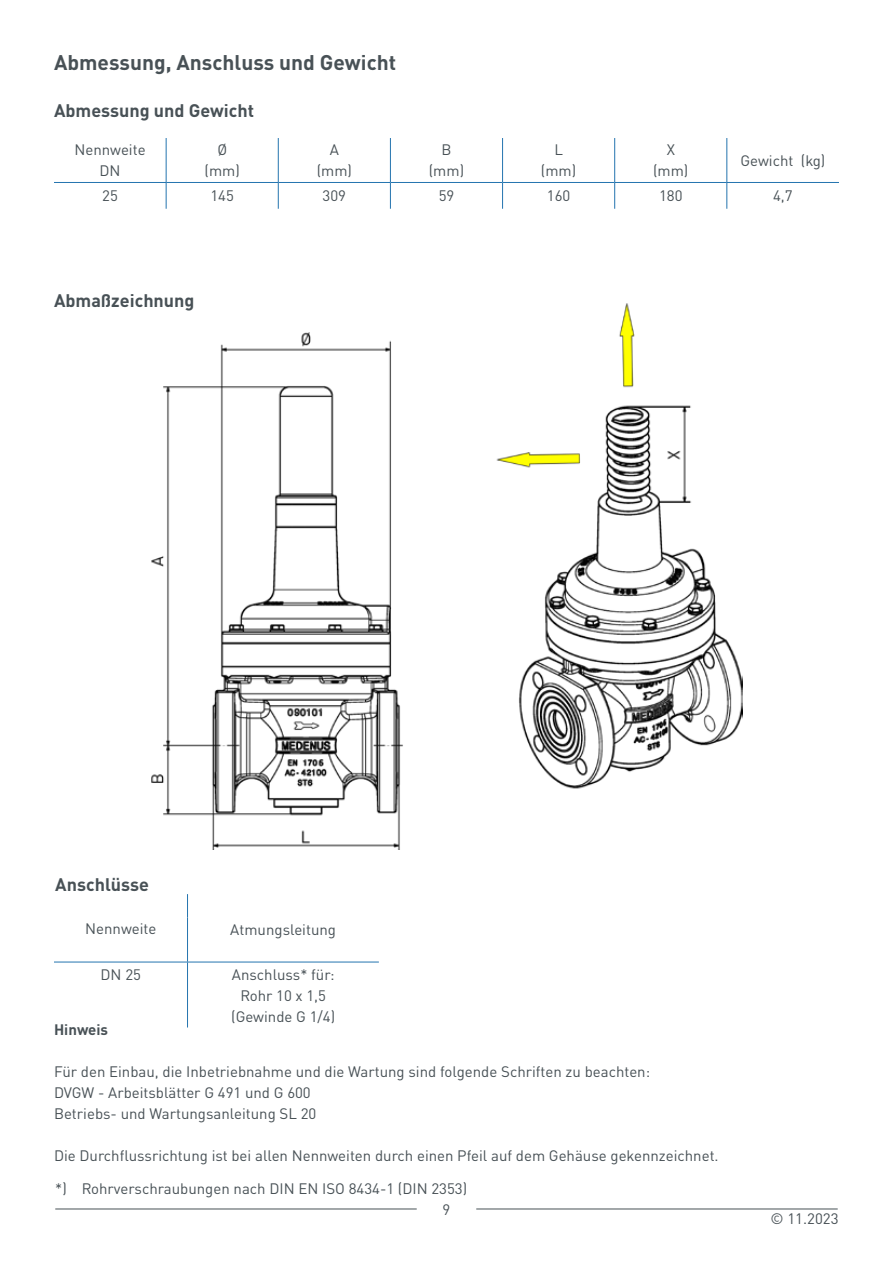
<style>
.page{position:relative;width:893px;height:1263px;background:#fff}
.page>*{position:absolute;margin:0;border:0;box-sizing:border-box;transform-origin:0 0}
.t1{font:700 21px "DIN Pro";color:#485156}
.t2{font:700 18px "DIN Pro";color:#485156}
.t3{font:15px/21px "DIN Pro";color:#485156;text-align:center}
.t4{font:700 15px "DIN Pro";color:#485156}
</style>
<div class="page">
<hr style="left:55px;top:1209px;width:362px;height:1px;background:#485156">
<hr style="left:476px;top:1209px;width:362px;height:1px;background:#485156">
<img style="left:151px;top:303px;width:592px;height:546px">
<hr style="left:166px;top:138px;width:1px;height:44px;background:#2474af">
<hr style="left:54px;top:182px;width:112px;height:1px;background:#2474af">
<hr style="left:166px;top:182px;width:112px;height:1px;background:#2474af">
<svg style="left:166px;top:183px;width:1px;height:26px"></svg>
<hr style="left:278px;top:138px;width:1px;height:44px;background:#2474af">
<hr style="left:390px;top:138px;width:1px;height:44px;background:#2474af">
<hr style="left:502px;top:138px;width:1px;height:44px;background:#2474af">
<hr style="left:614px;top:138px;width:1px;height:44px;background:#2474af">
<hr style="left:726px;top:138px;width:1px;height:44px;background:#2474af">
<hr style="left:278px;top:182px;width:112px;height:1px;background:#2474af">
<svg style="left:278px;top:183px;width:1px;height:26px"></svg>
<hr style="left:390px;top:182px;width:113px;height:1px;background:#2474af">
<svg style="left:390px;top:183px;width:1px;height:26px"></svg>
<hr style="left:503px;top:182px;width:112px;height:1px;background:#2474af">
<svg style="left:502px;top:183px;width:1px;height:26px"></svg>
<hr style="left:615px;top:182px;width:112px;height:1px;background:#2474af">
<svg style="left:614px;top:183px;width:1px;height:26px"></svg>
<hr style="left:727px;top:182px;width:112px;height:1px;background:#2474af">
<svg style="left:726px;top:183px;width:1px;height:26px"></svg>
<svg style="left:187px;top:894px;width:1px;height:23px"></svg>
<hr style="left:187px;top:917px;width:1px;height:45px;background:#2474af">
<hr style="left:54px;top:962px;width:134px;height:1px;background:#2474af">
<hr style="left:188px;top:962px;width:191px;height:1px;background:#2474af">
<hr style="left:187px;top:962px;width:1px;height:65px;background:#2474af">
<h1 class="t1" style="left:54px;top:45px;width:344px">Abmessung, Anschluss und Gewicht</h1>
<p class="t2" style="left:54px;top:95px;width:202px">Abmessung und Gewicht</p>
<p class="t3" style="left:75px;top:138px;width:73px">Nennweite<br>DN</p>
<p class="t3" style="left:205px;top:138px;width:37px">Ø (mm)</p>
<p class="t3" style="left:317px;top:138px;width:37px">A (mm)</p>
<p class="t3" style="left:429px;top:138px;width:37px">B (mm)</p>
<p class="t3" style="left:541px;top:138px;width:37px">L (mm)</p>
<p class="t3" style="left:653px;top:138px;width:37px">X (mm)</p>
<p class="t3" style="left:740px;top:149px;width:87px">Gewicht (kg)</p>
<p class="t3" style="left:102px;top:184px;width:17px">25</p>
<p class="t3" style="left:210px;top:184px;width:25px">145</p>
<p class="t3" style="left:323px;top:184px;width:25px">309</p>
<p class="t3" style="left:439px;top:184px;width:17px">59</p>
<p class="t3" style="left:547px;top:184px;width:25px">160</p>
<p class="t3" style="left:659px;top:184px;width:25px">180</p>
<p class="t3" style="left:773px;top:184px;width:21px">4,7</p>
<p class="t2" style="left:54px;top:285px;width:142px">Abmaßzeichnung</p>
<p class="t2" style="left:55px;top:869px;width:95px">Anschlüsse</p>
<p class="t3" style="left:85px;top:916px;width:73px">Nennweite</p>
<p class="t3" style="left:230px;top:918px;width:107px">Atmungsleitung</p>
<p class="t3" style="left:101px;top:962px;width:42px">DN 25</p>
<p class="t3" style="left:231px;top:962px;width:105px">Anschluss* für:<br>Rohr 10 x 1,5 (Gewinde G 1/4)</p>
<p class="t4" style="left:54px;top:1017px;width:56px">Hinweis</p>
<p class="t3" style="left:54px;top:1060px;width:598px;text-align:left">Für den Einbau, die Inbetriebnahme und die Wartung sind folgende Schriften zu beachten:<br>DVGW - Arbeitsblätter G 491 und G 600<br>Betriebs- und Wartungsanleitung SL 20</p>
<p class="t3" style="left:54px;top:1144px;width:666px">Die Durchflussrichtung ist bei allen Nennweiten durch einen Pfeil auf dem Gehäuse gekennzeichnet.</p>
<p class="t3" style="left:55px;top:1176px;width:413px">*) Rohrverschraubungen nach DIN EN ISO 8434-1 (DIN 2353)</p>
<p class="t3" style="left:443px;top:1197px;width:9px">9</p>
<p class="t3" style="left:770px;top:1206px;width:69px">© 11.2023</p>
</div>
